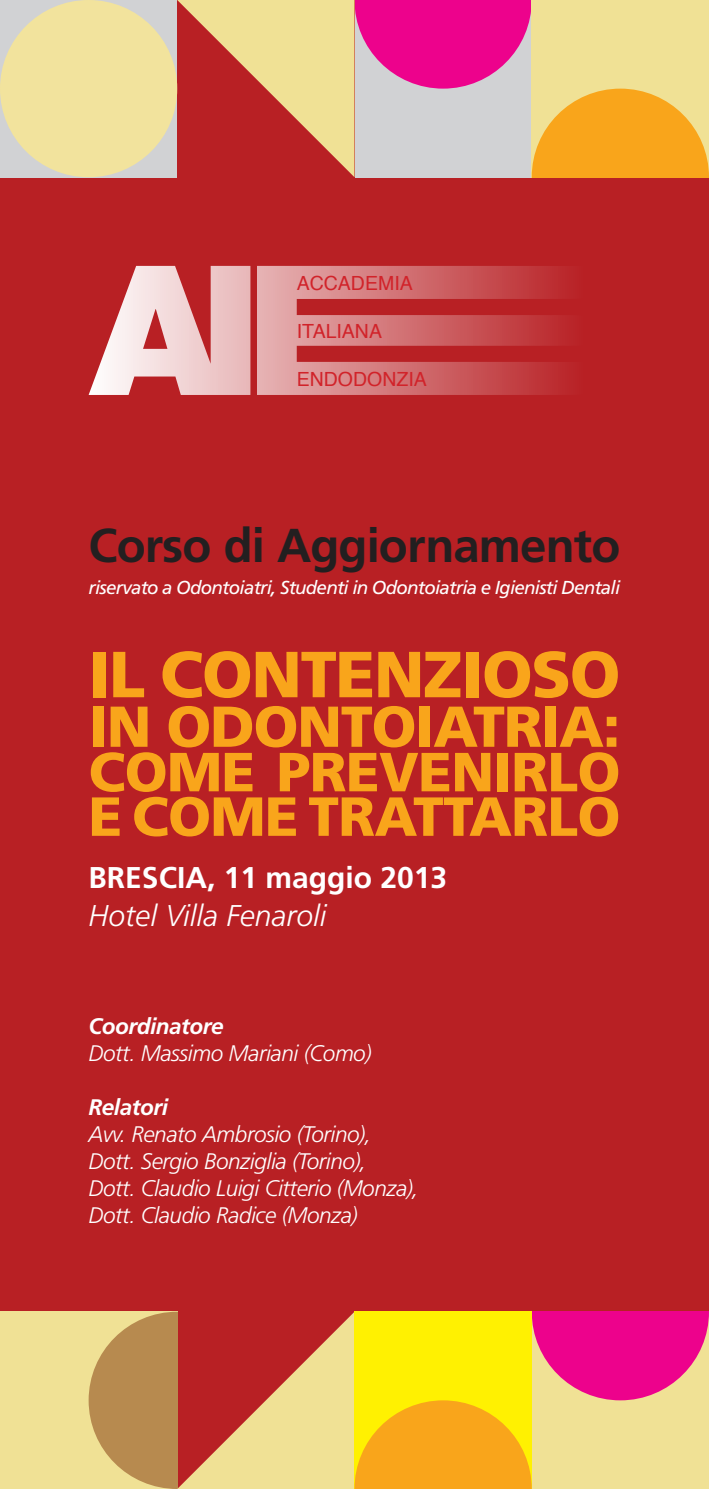
<style>
.page{position:relative;width:709px;height:1489px;background:#fff}
.page>*{position:absolute;margin:0;border:0;box-sizing:border-box;transform-origin:0 0}
.t1{font:900 65px "Frutiger";letter-spacing:-.02em;color:#f9a51b}
.t2{font:900 57.5px "Frutiger";letter-spacing:-.02em;color:#f9a51b}
.t3{font:900 55px/44.5px "Frutiger";letter-spacing:-.01em;color:#f9a51b}
.t4{font:700 47.5px "Frutiger";letter-spacing:-.02em;color:#231f20}
.t5{font:700 30px "Frutiger";color:#fff}
.t6{font:italic 300 30px "Frutiger";color:#fff}
.t7{font:italic 300 22.5px/27px "Frutiger";letter-spacing:-.02em;color:#fff}
.t8{font:italic 700 22.5px "Frutiger";letter-spacing:-.02em;color:#fff}
.t9{font:19.5px "Helvetica";color:#d1232a}
.t10{font:italic 18.75px "Frutiger";letter-spacing:-.04em;color:#fff}
</style>
<div class="page">
<div style="left:0;top:177px;width:709px;height:1134px;background:#b82024"></div>
<div style="left:0;top:0;width:177px;height:177px;background:#d1d2d4"></div>
<div style="left:0;top:1311px;width:177px;height:177px;background:#f0e195"></div>
<svg style="left:177px;top:0;width:532px;height:177px;background:#e1987d"></svg>
<div style="left:0;top:0;width:177px;height:177px;background:#f2e39d;border-radius:50%"></div>
<svg style="left:89px;top:1311px;width:620px;height:177px;background:#e49f54"></svg>
<svg style="left:89px;top:266px;width:471px;height:129px"></svg>
<p class="t9" style="left:297px;top:268px;width:117px">ACCADEMIA</p>
<p class="t9" style="left:297px;top:316px;width:86px">ITALIANA</p>
<p class="t9" style="left:297px;top:364px;width:131px">ENDODONZIA</p>
<h3 class="t4" style="left:89px;top:517px;width:533px">Corso di Aggiornamento</h3>
<p class="t10" style="left:89px;top:576px;width:533px">riservato a Odontoiatri, Studenti in Odontoiatria e Igienisti Dentali</p>
<h1 class="t1" style="left:89px;top:635px;width:533px">IL CONTENZIOSO</h1>
<h2 class="t2" style="left:89px;top:692px;width:533px">IN ODONTOIATRIA:</h2>
<h3 class="t3" style="left:89px;top:749px;width:533px">COME PREVENIRLO<br>E COME TRATTARLO</h3>
<h3 class="t5" style="left:89px;top:859px;width:360px">BRESCIA, 11 maggio 2013</h3>
<h3 class="t6" style="left:89px;top:898px;width:239px">Hotel Villa Fenaroli</h3>
<p class="t8" style="left:89px;top:1012px;width:137px">Coordinatore</p>
<p class="t7" style="left:89px;top:1039px;width:284px">Dott. Massimo Mariani (Como)</p>
<p class="t8" style="left:89px;top:1093px;width:81px">Relatori</p>
<p class="t7" style="left:89px;top:1120px;width:332px">Avv. Renato Ambrosio (Torino), Dott. Sergio Bonziglia (Torino), Dott. Claudio Luigi Citterio (Monza), Dott. Claudio Radice (Monza)</p>
</div>
